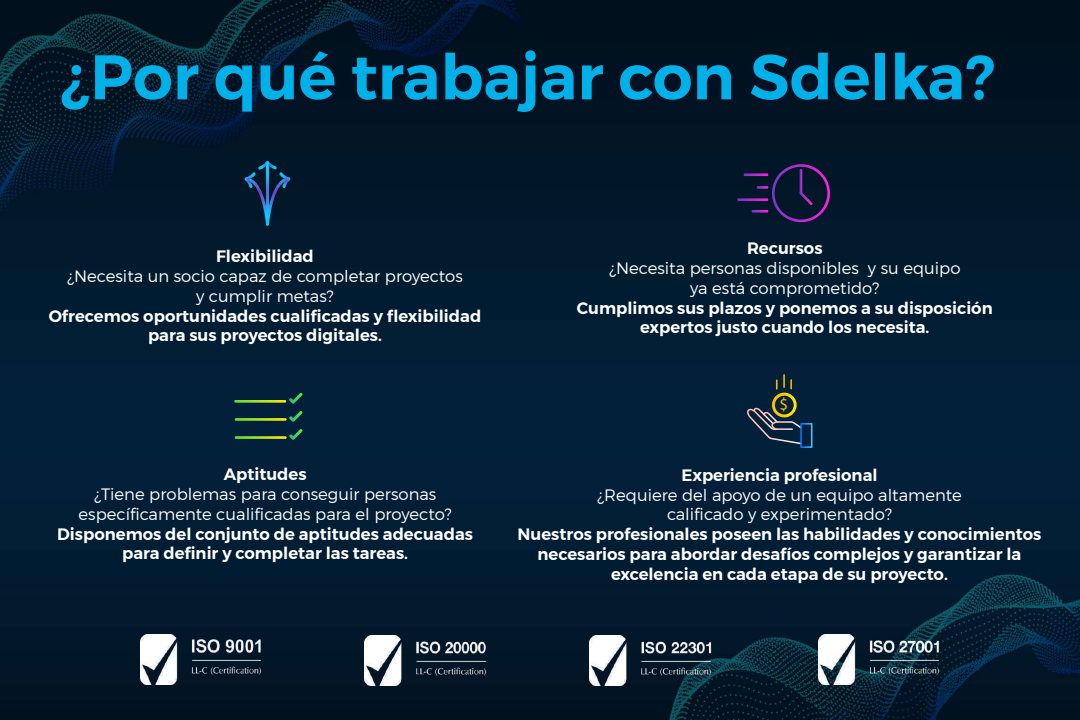
<style>
.page{position:relative;width:1080px;height:720px;background:#fff}
.page>*{position:absolute;margin:0;border:0;box-sizing:border-box;transform-origin:0 0}
.t1{font:600 63px "Montserrat";color:#00b0e9}
.t2{font:17.1px "Myriad Pro";color:#ffbc00}
.t3{font:600 16.5px/19.8px "Montserrat";color:#fff;text-align:center}
.t4{font:300 16.5px/19.8px "Montserrat";color:#fff;text-align:center}
</style>
<div class="page">
<img style="left:0;top:0;width:1080px;height:720px">
<img style="left:140px;top:635px;width:124px;height:49px">
<img style="left:365px;top:636px;width:124px;height:49px">
<img style="left:590px;top:636px;width:124px;height:49px">
<img style="left:819px;top:635px;width:124px;height:49px">
<svg style="left:244px;top:161px;width:47px;height:65px;background:#0a2f4e"></svg>
<svg style="left:737px;top:164px;width:93px;height:60px;background:#1b193f"></svg>
<svg style="left:234px;top:393px;width:69px;height:11px"></svg>
<svg style="left:234px;top:411px;width:69px;height:11px"></svg>
<svg style="left:234px;top:429px;width:69px;height:11px"></svg>
<svg style="left:747px;top:374px;width:65px;height:74px;background:#1f3643"></svg>
<h1 class="t1" style="left:61px;top:27px;width:935px">¿Por qué trabajar con Sdelka?</h1>
<p class="t3" style="left:216px;top:246px;width:99px">Flexibilidad</p>
<p class="t4" style="left:67px;top:266px;width:397px">¿Necesita un socio capaz de completar proyectos y cumplir metas?</p>
<p class="t3" style="left:49px;top:306px;width:434px">Ofrecemos oportunidades cualificadas y flexibilidad para sus proyectos digitales.</p>
<p class="t3" style="left:224px;top:465px;width:84px">Aptitudes</p>
<p class="t4" style="left:79px;top:484px;width:375px">¿Tiene problemas para conseguir personas específicamente cualificadas para el proyecto?</p>
<p class="t3" style="left:57px;top:524px;width:417px">Disponemos del conjunto de aptitudes adecuadas para definir y completar las tareas.</p>
<p class="t3" style="left:747px;top:239px;width:77px">Recursos</p>
<p class="t4" style="left:609px;top:258px;width:353px">¿Necesita personas disponibles y su equipo ya está comprometido?</p>
<p class="t3" style="left:577px;top:298px;width:417px">Cumplimos sus plazos y ponemos a su disposición expertos justo cuando los necesita.</p>
<p class="t2" style="left:780px;top:394px;width:10px">$</p>
<p class="t3" style="left:681px;top:465px;width:198px">Experiencia profesional</p>
<p class="t4" style="left:597px;top:485px;width:366px">¿Requiere del apoyo de un equipo altamente calificado y experimentado?</p>
<p class="t3" style="left:518px;top:524px;width:525px">Nuestros profesionales poseen las habilidades y conocimientos necesarios para abordar desafíos complejos y garantizar la excelencia en cada etapa de su proyecto.</p>
</div>
